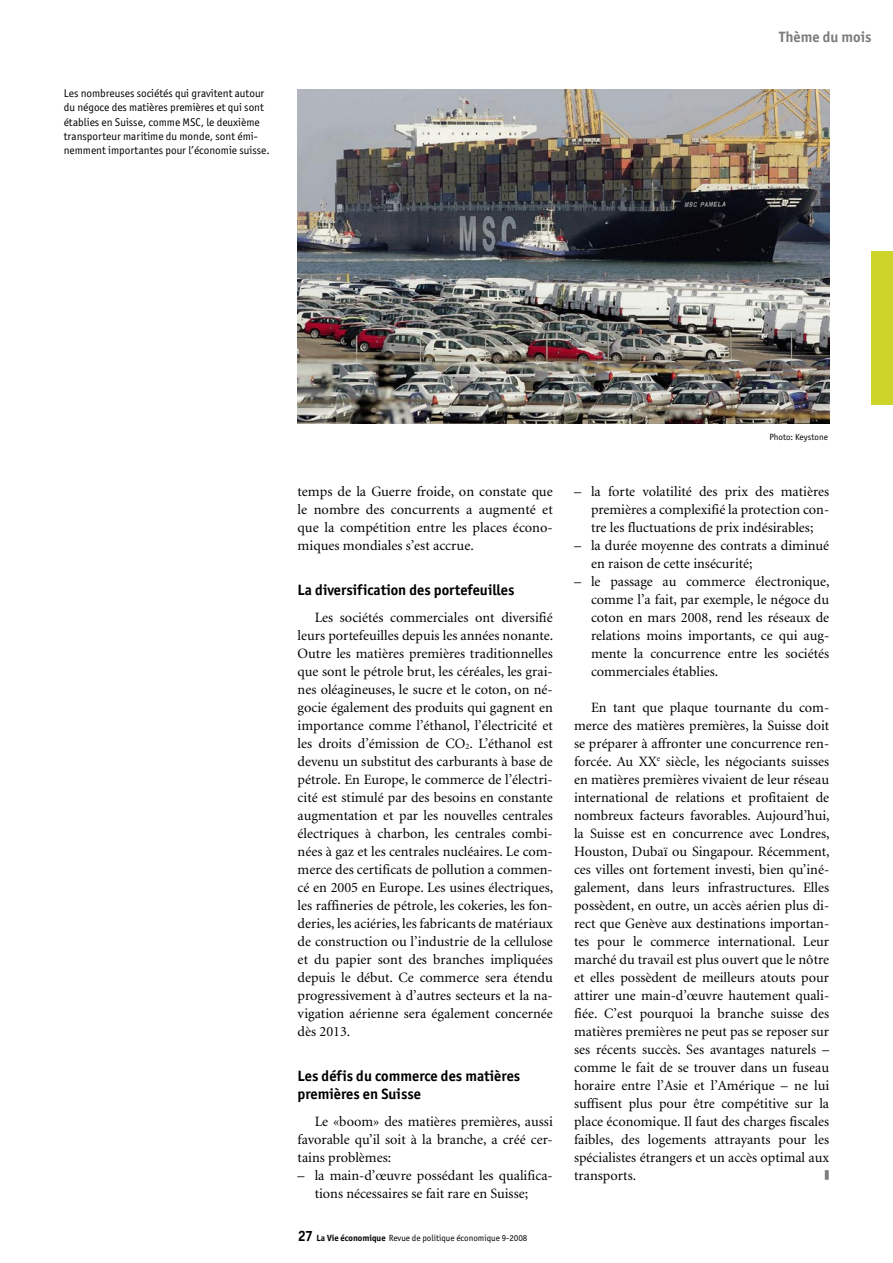
<style>
.page{position:relative;width:893px;height:1263px;background:#fff}
.page>*{position:absolute;margin:0;border:0;box-sizing:border-box;transform-origin:0 0}
.t1{font:700 15px/18px "Officina San ITC";color:#000}
.t2{font:700 15px "Officina San ITC";letter-spacing:.005em;color:#7c7c7c}
.t3{font:14.25px/18px "Minion";color:#000;text-align:justify}
._07_Legende{font:11.25px/14.2px "Officina San ITC";color:#000}
._07_Legende-2{font:9px "Officina San ITC";color:#000}
.s1{font-weight:700;font-size:15px}
.s2{font-weight:700}
</style>
<div class="page">
<div style="left:872px;top:252px;width:21px;height:153px;background:#cdd52b"></div>
<img style="left:298px;top:89px;width:531px;height:334px">
<p class="_07_Legende" style="left:64px;top:86px;width:207px">Les nombreuses sociétés qui gravitent autour du négoce des matières premières et qui sont établies en Suisse, comme MSC, le deuxième transporteur maritime du monde, sont émi&shy;nemment importantes pour l’économie suisse.</p>
<p class="t2" style="left:779px;top:27px;width:94px">Thème du mois</p>
<p class="t3" style="left:298px;top:482px;width:257px">temps de la Guerre froide, on constate que le nombre des concurrents a augmenté et que la compétition entre les places écono&shy;miques mondiales s’est accrue.</p>
<p class="t1" style="left:298px;top:580px;width:218px">La diversification des portefeuilles</p>
<p class="t3" style="left:298px;top:608px;width:257px;text-indent:17px">Les sociétés commerciales ont diversifié leurs portefeuilles depuis les années nonante.<br>Outre les matières premières traditionnelles que sont le pétrole brut, les céréales, les grai&shy;nes oléagineuses, le sucre et le coton, on né&shy;gocie également des produits qui gagnent en importance comme l’éthanol, l’électricité et les droits d’émission de CO<sub>2</sub>. L’éthanol est devenu un substitut des carburants à base de pétrole. En Europe, le commerce de l’électri&shy;cité est stimulé par des besoins en constante augmentation et par les nouvelles centrales électriques à charbon, les centrales combi&shy;nées à gaz et les centrales nucléaires. Le com&shy;merce des certificats de pollution a commen&shy;cé en 2005 en Europe. Les usines électriques, les raffineries de pétrole, les cokeries, les fon&shy;deries, les aciéries, les fabricants de matériaux de construction ou l’industrie de la cellulose et du papier sont des branches impliquées depuis le début. Ce commerce sera étendu progressivement à d’autres secteurs et la na&shy;vigation aérienne sera également concernée dès 2013.</p>
<p class="t1" style="left:298px;top:1066px;width:224px">Les défis du commerce des matières premières en Suisse</p>
<p class="t3" style="left:298px;top:1112px;width:257px;text-indent:17px">Le «boom» des matières premières, aussi favorable qu’il soit à la branche, a créé cer&shy;tains problèmes:</p>
<p class="t3" style="left:298px;top:1166px;width:257px;text-align:center">– la main-d’œuvre possédant les qualifica&shy;tions nécessaires se fait rare en Suisse;</p>
<p class="_07_Legende-2" style="left:298px;top:1232px;width:231px"><span class="s1">27</span> <span class="s2">La Vie économique</span> Revue de politique économique 9-2008</p>
<p class="_07_Legende-2" style="left:769px;top:432px;width:60px">Photo: Keystone</p>
<p class="t3" style="left:591px;top:482px;width:240px;text-indent:-17px">– la forte volatilité des prix des matières premières a complexifié la protection con&shy;tre les fluctuations de prix indésirables;</p>
<p class="t3" style="left:591px;top:536px;width:240px;text-indent:-17px">– la durée moyenne des contrats a diminué en raison de cette insécurité;</p>
<p class="t3" style="left:591px;top:572px;width:240px;text-indent:-17px">– le passage au commerce électronique, comme l’a fait, par exemple, le négoce du coton en mars 2008, rend les réseaux de relations moins importants, ce qui aug&shy;mente la concurrence entre les sociétés commerciales établies.</p>
<p class="t3" style="left:574px;top:698px;width:257px;text-indent:17px">En tant que plaque tournante du com&shy;merce des matières premières, la Suisse doit se préparer à affronter une concurrence ren&shy;forcée. Au XX<sup>e</sup> siècle, les négociants suisses en matières premières vivaient de leur réseau international de relations et profitaient de nombreux facteurs favorables. Aujourd’hui, la Suisse est en concurrence avec Londres, Houston, Dubaï ou Singapour. Récemment, ces villes ont fortement investi, bien qu’iné&shy;galement, dans leurs infrastructures. Elles possèdent, en outre, un accès aérien plus di&shy;rect que Genève aux destinations importan&shy;tes pour le commerce international. Leur marché du travail est plus ouvert que le nôtre et elles possèdent de meilleurs atouts pour attirer une main-d’œuvre hautement quali&shy;fiée. C’est pourquoi la branche suisse des matières premières ne peut pas se reposer sur ses récents succès. Ses avantages naturels – comme le fait de se trouver dans un fuseau horaire entre l’Asie et l’Amérique – ne lui suffisent plus pour être compétitive sur la place économique. Il faut des charges fiscales faibles, des logements attrayants pour les spécialistes étrangers et un accès optimal aux transports.</p>
</div>
